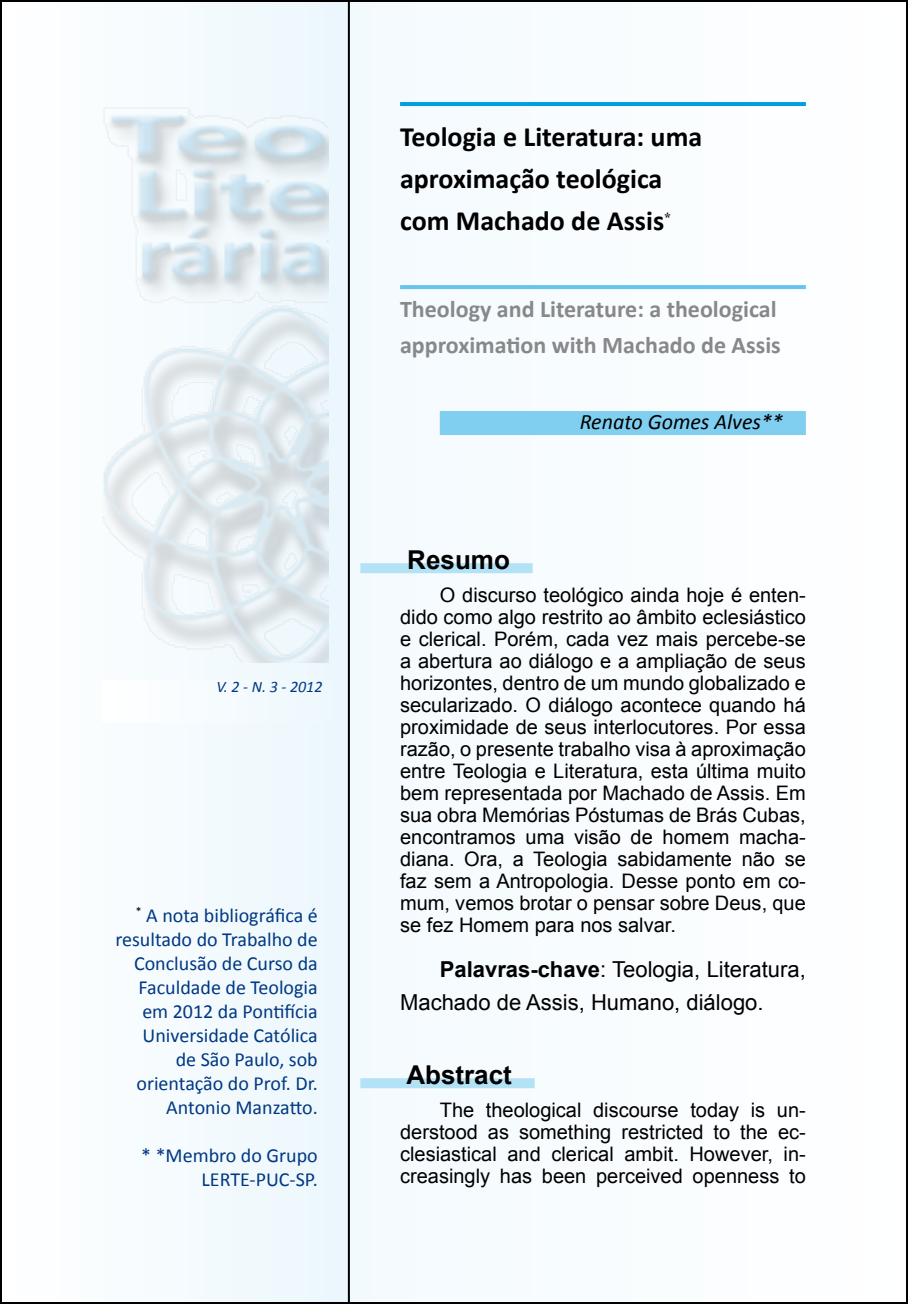
<style>
.page{position:relative;width:908px;height:1304px;background:#fff}
.page>*{position:absolute;margin:0;border:0;box-sizing:border-box;transform-origin:0 0}
.t1{font:700 28px/42px "Calibri";color:#000}
.t2{font:700 26px "Arial";color:#000}
.t3{font:700 24px/36px "Calibri";color:#87888a}
.t4{font:22px/33px "Arial";color:#000}
.t5{font:italic 22px "Calibri";color:#000}
.t6{font:20px/22px "Arial";color:#000;text-align:justify}
.t7{font:20px/24px "Calibri";color:#003882;text-align:right}
.t8{font:italic 16px "Calibri";color:#003882}
.s1{font-weight:700}
</style>
<div class="page">
<div style="left:1px;top:1px;width:905px;height:1302px;background:#f9fcfe"></div>
<div style="left:0;top:0;width:350px;height:1304px;border:2px solid #000"></div>
<img style="left:102px;top:102px;width:226px;height:560px">
<div style="left:102px;top:680px;width:243px;height:42px;background:#f5fbfe"></div>
<hr style="left:400px;top:102px;width:405px;height:4px;background:#009ee0">
<hr style="left:400px;top:285px;width:405px;height:4px;background:#66c5ed">
<div style="left:439px;top:411px;width:366px;height:24px;background:#80cef0"></div>
<div style="left:360px;top:563px;width:172px;height:10px;background:#b3e2f6"></div>
<div style="left:360px;top:1078px;width:174px;height:10px;background:#b3e2f6"></div>
<p class="t8" style="left:216px;top:677px;width:108px">V. 2 - N. 3 - 2012</p>
<p class="t7" style="left:115px;top:902px;width:204px"><sup>*</sup> A nota bibliográfica é resultado do Trabalho de<br>Conclusão de Curso da<br>Faculdade de Teologia em 2012 da Pontifícia<br>Universidade Católica<br>de São Paulo, sob orientação do Prof. Dr.<br>Antonio Manzatto.</p>
<p class="t7" style="left:141px;top:1142px;width:178px">* *Membro do Grupo<br>LERTE-PUC-SP.</p>
<h1 class="t1" style="left:400px;top:114px;width:303px">Teologia e Literatura: uma aproximação teológica com Machado de Assis<sup>*</sup></h1>
<p class="t3" style="left:400px;top:290px;width:382px">Theology and Literature: a theological approximation with Machado de Assis</p>
<p class="t5" style="left:579px;top:408px;width:205px">Renato Gomes Alves**</p>
<h2 class="t2" style="left:407px;top:542px;width:104px">Resumo</h2>
<p class="t6" style="left:400px;top:584px;width:407px;text-indent:40px">O discurso teológico ainda hoje é enten&shy;dido como algo restrito ao âmbito eclesiástico e clerical. Porém, cada vez mais percebe-se a abertura ao diálogo e a ampliação de seus horizontes, dentro de um mundo globalizado e secularizado. O diálogo acontece quando há proximidade de seus interlocutores. Por essa razão, o presente trabalho visa à aproximação entre Teologia e Literatura, esta última muito bem representada por Machado de Assis. Em sua obra Memórias Póstumas de Brás Cubas, encontramos uma visão de homem macha&shy;diana. Ora, a Teologia sabidamente não se faz sem a Antropologia. Desse ponto em co&shy;mum, vemos brotar o pensar sobre Deus, que se fez Homem para nos salvar.</p>
<p class="t4" style="left:400px;top:953px;width:407px;text-indent:40px"><span class="s1">Palavras-chave</span>: Teologia, Literatura,<br>Machado de Assis, Humano, diálogo.</p>
<h2 class="t2" style="left:406px;top:1057px;width:107px">Abstract</h2>
<p class="t6" style="left:400px;top:1099px;width:407px;text-indent:40px">The theological discourse today is un&shy;derstood as something restricted to the ec&shy;clesiastical and clerical ambit. However, in&shy;creasingly has been perceived openness to</p>
</div>
